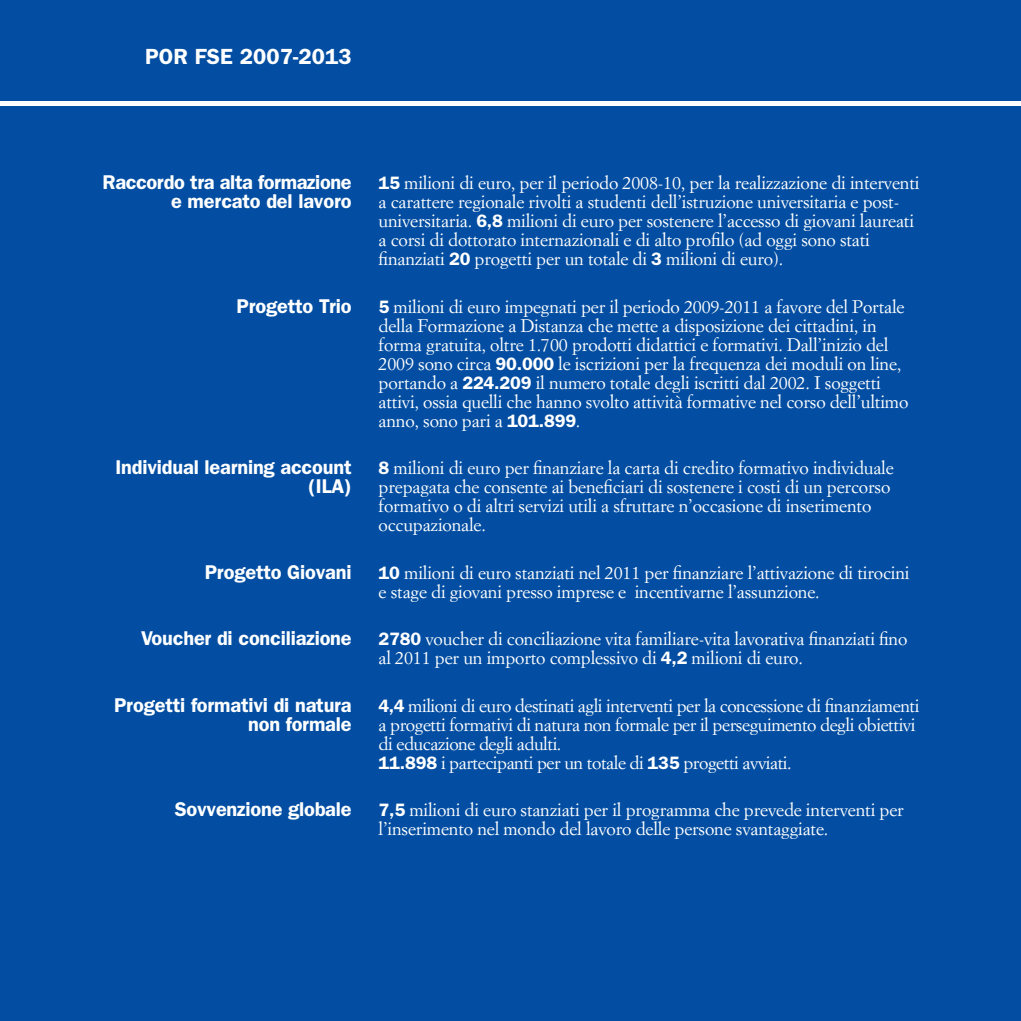
<style>
.page{position:relative;width:1021px;height:1021px;background:#fff}
.page>*{position:absolute;margin:0;border:0;box-sizing:border-box;transform-origin:0 0}
.t1{font:600 22px "Franklin Gothic";letter-spacing:.005em;color:#fff}
.t2{font:600 20px/19px "Franklin Gothic";letter-spacing:-.01em;color:#fff;text-align:right}
.t3{font:18px/19px "Simoncini Garamond";letter-spacing:-.01em;color:#fff}
.s1{font-family:"Franklin Gothic";font-weight:600}
</style>
<div class="page">
<div style="left:0;top:0;width:1020px;height:1020px;background:#034ea2"></div>
<hr style="left:0;top:102px;width:1020px;height:4px;background:#fff">
<p class="t1" style="left:145px;top:44px;width:208px">POR FSE 2007-2013</p>
<p class="t2" style="left:103px;top:172px;width:250px">Raccordo tra alta formazione e mercato del lavoro</p>
<p class="t2" style="left:236px;top:296px;width:117px">Progetto Trio</p>
<p class="t2" style="left:115px;top:457px;width:238px">Individual learning account (ILA)</p>
<p class="t2" style="left:205px;top:562px;width:148px">Progetto Giovani</p>
<p class="t2" style="left:141px;top:628px;width:212px">Voucher di conciliazione</p>
<p class="t2" style="left:114px;top:695px;width:239px">Progetti formativi di natura non formale</p>
<p class="t2" style="left:175px;top:799px;width:178px">Sovvenzione globale</p>
<p class="t3" style="left:378px;top:173px;width:542px"><span class="s1">15</span> milioni di euro, per il periodo 2008-10, per la realizzazione di interventi a carattere regionale rivolti a studenti dell’istruzione universitaria e post&shy;universitaria. <span class="s1">6,8</span> milioni di euro per sostenere l’accesso di giovani laureati a corsi di dottorato internazionali e di alto profilo (ad oggi sono stati finanziati <span class="s1">20</span> progetti per un totale di <span class="s1">3</span> milioni di euro).</p>
<p class="t3" style="left:378px;top:296px;width:531px"><span class="s1">5</span> milioni di euro impegnati per il periodo 2009-2011 a favore del Portale della Formazione a Distanza che mette a disposizione dei cittadini, in forma gratuita, oltre 1.700 prodotti didattici e formativi. Dall’inizio del 2009 sono circa <span class="s1">90.000</span> le iscrizioni per la frequenza dei moduli on line, portando a <span class="s1">224.209</span> il numero totale degli iscritti dal 2002. I soggetti attivi, ossia quelli che hanno svolto attività formative nel corso dell’ultimo anno, sono pari a <span class="s1">101.899</span>.</p>
<p class="t3" style="left:378px;top:458px;width:516px"><span class="s1">8</span> milioni di euro per finanziare la carta di credito formativo individuale prepagata che consente ai beneficiari di sostenere i costi di un percorso formativo o di altri servizi utili a sfruttare n’occasione di inserimento occupazionale.</p>
<p class="t3" style="left:378px;top:562px;width:532px"><span class="s1">10</span> milioni di euro stanziati nel 2011 per finanziare l’attivazione di tirocini e stage di giovani presso imprese e incentivarne l’assunzione.</p>
<p class="t3" style="left:378px;top:629px;width:530px"><span class="s1">2780</span> voucher di conciliazione vita familiare-vita lavorativa finanziati fino al 2011 per un importo complessivo di <span class="s1">4,2</span> milioni di euro.</p>
<p class="t3" style="left:378px;top:695px;width:542px"><span class="s1">4,4</span> milioni di euro destinati agli interventi per la concessione di finanziamenti a progetti formativi di natura non formale per il perseguimento degli obiettivi di educazione degli adulti.<br><span class="s1">11.898</span> i partecipanti per un totale di <span class="s1">135</span> progetti avviati.</p>
<p class="t3" style="left:378px;top:800px;width:527px"><span class="s1">7,5</span> milioni di euro stanziati per il programma che prevede interventi per l’inserimento nel mondo del lavoro delle persone svantaggiate.</p>
</div>
